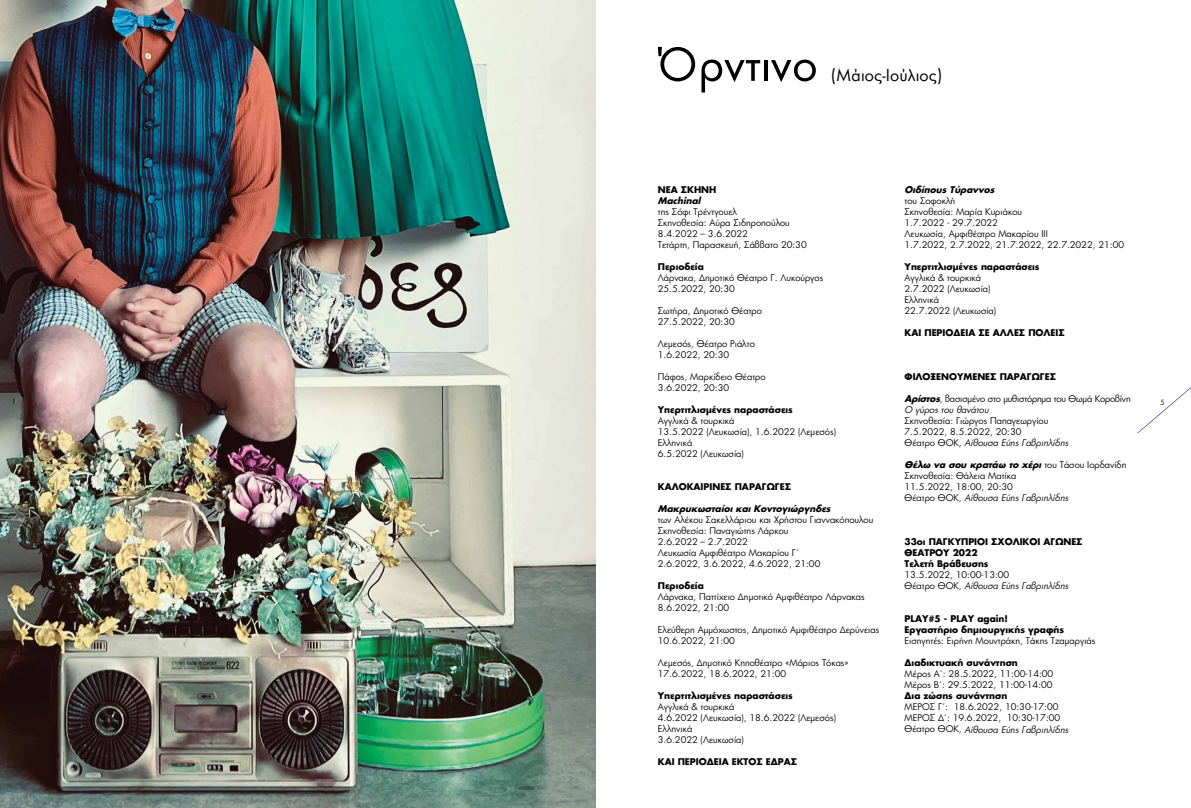
<style>
.page{position:relative;width:1191px;height:808px;background:#fff}
.page>*{position:absolute;margin:0;border:0;box-sizing:border-box;transform-origin:0 0}
.t1{font:50px "Wuerth";color:#000}
.t2{font:18px "Wuerth";color:#000}
.t3{font:9px/11px "PF Futura Neu";color:#000}
.t4{font:700 9px/11px "PF Futura Neu";color:#000}
.t5{font:9px/11px "PF Futura Neu";letter-spacing:-.02em;color:#000}
.t6{font:italic 700 9px "PF Futura Neu";color:#000}
.t7{font:7px "PF Futura Neu";color:#000}
.s1{font-weight:700;font-style:italic}
.s2{font-style:italic}
</style>
<div class="page">
<img style="left:0;top:0;width:595px;height:808px">
<svg style="left:1137px;top:387px;width:54px;height:46px"></svg>
<h1 class="t1" style="left:658px;top:30px;width:162px">Όρντινο</h1>
<h2 class="t2" style="left:830px;top:63px;width:113px">(Μάιος-Ιούλιος)</h2>
<p class="t4" style="left:658px;top:184px;width:60px">ΝΕΑ ΣΚΗΝΗ</p>
<p class="t6" style="left:658px;top:195px;width:47px">Machinal</p>
<p class="t3" style="left:658px;top:207px;width:150px">της Σόφι Τρέντγουελ<br>Σκηνοθεσία: Αύρα Σιδηροπούλου<br>8.4.2022 – 3.6.2022<br>Τετάρτη, Παρασκευή, Σάββατο 20:30</p>
<p class="t4" style="left:658px;top:261px;width:47px">Περιοδεία</p>
<p class="t3" style="left:658px;top:273px;width:167px">Λάρνακα, Δημοτικό Θέατρο Γ. Λυκούργος<br>25.5.2022, 20:30</p>
<p class="t3" style="left:658px;top:305px;width:106px">Σωτήρα, Δημοτικό Θέατρο<br>27.5.2022, 20:30</p>
<p class="t3" style="left:658px;top:338px;width:98px">Λεμεσός, Θέατρο Ριάλτο<br>1.6.2022, 20:30</p>
<p class="t3" style="left:658px;top:371px;width:109px">Πάφος, Μαρκίδειο Θέατρο<br>3.6.2022, 20:30</p>
<p class="t4" style="left:658px;top:404px;width:136px">Υπερτιτλισμένες παραστάσεις</p>
<p class="t3" style="left:658px;top:415px;width:180px">Αγγλικά &amp; τουρκικά<br>13.5.2022 (Λευκωσία), 1.6.2022 (Λεμεσός)<br>Ελληνικά<br>6.5.2022 (Λευκωσία)</p>
<p class="t4" style="left:658px;top:481px;width:135px">ΚΑΛΟΚΑΙΡΙΝΕΣ ΠΑΡΑΓΩΓΕΣ</p>
<p class="t6" style="left:658px;top:503px;width:177px">Μακρυκωσταίοι και Κοντογιώργηδες</p>
<p class="t3" style="left:658px;top:515px;width:217px">των Αλέκου Σακελλάριου και Χρήστου Γιαννακόπουλου Σκηνοθεσία: Παναγιώτης Λάρκου<br>2.6.2022 – 2.7.2022<br>Λευκωσία Αμφιθέατρο Μακαρίου Γ΄<br>2.6.2022, 3.6.2022, 4.6.2022, 21:00</p>
<p class="t4" style="left:658px;top:580px;width:47px">Περιοδεία</p>
<p class="t3" style="left:658px;top:592px;width:208px">Λάρνακα, Παττίχειο Δημοτικό Αμφιθέατρο Λάρνακας<br>8.6.2022, 21:00</p>
<p class="t3" style="left:658px;top:624px;width:223px">Ελεύθερη Αμμόχωστος, Δημοτικό Αμφιθέατρο Δερύνειας<br>10.6.2022, 21:00</p>
<p class="t3" style="left:658px;top:657px;width:192px">Λεμεσός, Δημοτικό Κηποθέατρο «Μάριος Τόκας»<br>17.6.2022, 18.6.2022, 21:00</p>
<p class="t4" style="left:658px;top:690px;width:136px">Υπερτιτλισμένες παραστάσεις</p>
<p class="t3" style="left:658px;top:701px;width:180px">Αγγλικά &amp; τουρκικά<br>4.6.2022 (Λευκωσία), 18.6.2022 (Λεμεσός)<br>Ελληνικά<br>3.6.2022 (Λευκωσία)</p>
<p class="t4" style="left:658px;top:756px;width:141px">ΚΑΙ ΠΕΡΙΟΔΕΙΑ ΕΚΤΟΣ ΕΔΡΑΣ</p>
<p class="t6" style="left:904px;top:184px;width:94px">Οιδίπους Τύραννος</p>
<p class="t3" style="left:904px;top:196px;width:221px">του Σοφοκλή<br>Σκηνοθεσία: Μαρία Κυριάκου<br>1.7.2022 - 29.7.2022<br>Λευκωσία, Αμφιθέατρο Μακαρίου ΙΙΙ<br>1.7.2022, 2.7.2022, 21.7.2022, 22.7.2022, 21:00</p>
<p class="t4" style="left:904px;top:261px;width:136px">Υπερτιτλισμένες παραστάσεις</p>
<p class="t3" style="left:904px;top:273px;width:93px">Αγγλικά &amp; τουρκικά<br>2.7.2022 (Λευκωσία)<br>Ελληνικά<br>22.7.2022 (Λευκωσία)</p>
<p class="t4" style="left:904px;top:327px;width:162px">ΚΑΙ ΠΕΡΙΟΔΕΙΑ ΣΕ ΑΛΛΕΣ ΠΟΛΕΙΣ</p>
<p class="t4" style="left:904px;top:371px;width:153px">ΦΙΛΟΞΕΝΟΥΜΕΝΕΣ ΠΑΡΑΓΩΓΕΣ</p>
<p class="t5" style="left:904px;top:394px;width:228px"><span class="s1">Αρίστος</span>, βασισμένο στο μυθιστόρημα του Θωμά Κοροβίνη<br><span class="s2">Ο γύρος του θανάτου</span></p>
<p class="t3" style="left:904px;top:416px;width:167px">Σκηνοθεσία: Γιώργος Παπαγεωργίου<br>7.5.2022, 8.5.2022, 20:30<br>Θ έ α τ ρ ο Θ Ο Κ , <span class="s2">Αίθουσα Εύης Γαβριηλίδης</span></p>
<p class="t3" style="left:904px;top:460px;width:223px"><span class="s1">Θέλω να σου κρατάω το χέρι</span> τ ο υ Τ ά σ ο υ Ι ο ρ δ α ν ί δ η Σκηνοθεσία: Θάλεια Ματίκα<br>11.5.2022, 18:00, 20:30<br>Θ έ α τ ρ ο Θ Ο Κ , <span class="s2">Αίθουσα Εύης Γαβριηλίδης</span></p>
<p class="t4" style="left:904px;top:536px;width:179px">33οι ΠΑΓΚΎΠΡΙΟΙ ΣΧΟΛΙΚΟΊ ΑΓΏΝΕΣ<br>ΘΕΆΤΡΟΥ 2022<br>Τελετή Βράβευσης</p>
<p class="t3" style="left:904px;top:570px;width:167px">13.5.2022, 10:00-13:00<br>Θ έ α τ ρ ο Θ Ο Κ , <span class="s2">Αίθουσα Εύης Γαβριηλίδης</span></p>
<p class="t4" style="left:904px;top:613px;width:161px">PLAY#5 - PLAY again!<br>Εργαστήριο δημιουργικής γραφής</p>
<p class="t3" style="left:904px;top:636px;width:192px">Εισηγητές: Ειρήνη Μουντράκη, Τάκης Τζαμαργιάς</p>
<p class="t4" style="left:904px;top:657px;width:115px">Διαδικτυακή συνάντηση</p>
<p class="t3" style="left:904px;top:669px;width:150px">Μέρος Α΄: 28.5.2022, 11:00-14:00<br>Μέρος Β΄: 29.5.2022, 11:00-14:00</p>
<p class="t4" style="left:904px;top:690px;width:104px">Δια ζώσης συνάντηση</p>
<p class="t3" style="left:904px;top:702px;width:167px">ΜΕΡΟΣ Γ΄: 18.6.2022, 10:30-17:00<br>ΜΕΡΟΣ Δ΄: 19.6.2022, 10:30-17:00<br>Θ έ α τ ρ ο Θ Ο Κ , <span class="s2">Αίθουσα Εύης Γαβριηλίδης</span></p>
<p class="t7" style="left:1160px;top:397px;width:6px">5</p>
</div>
